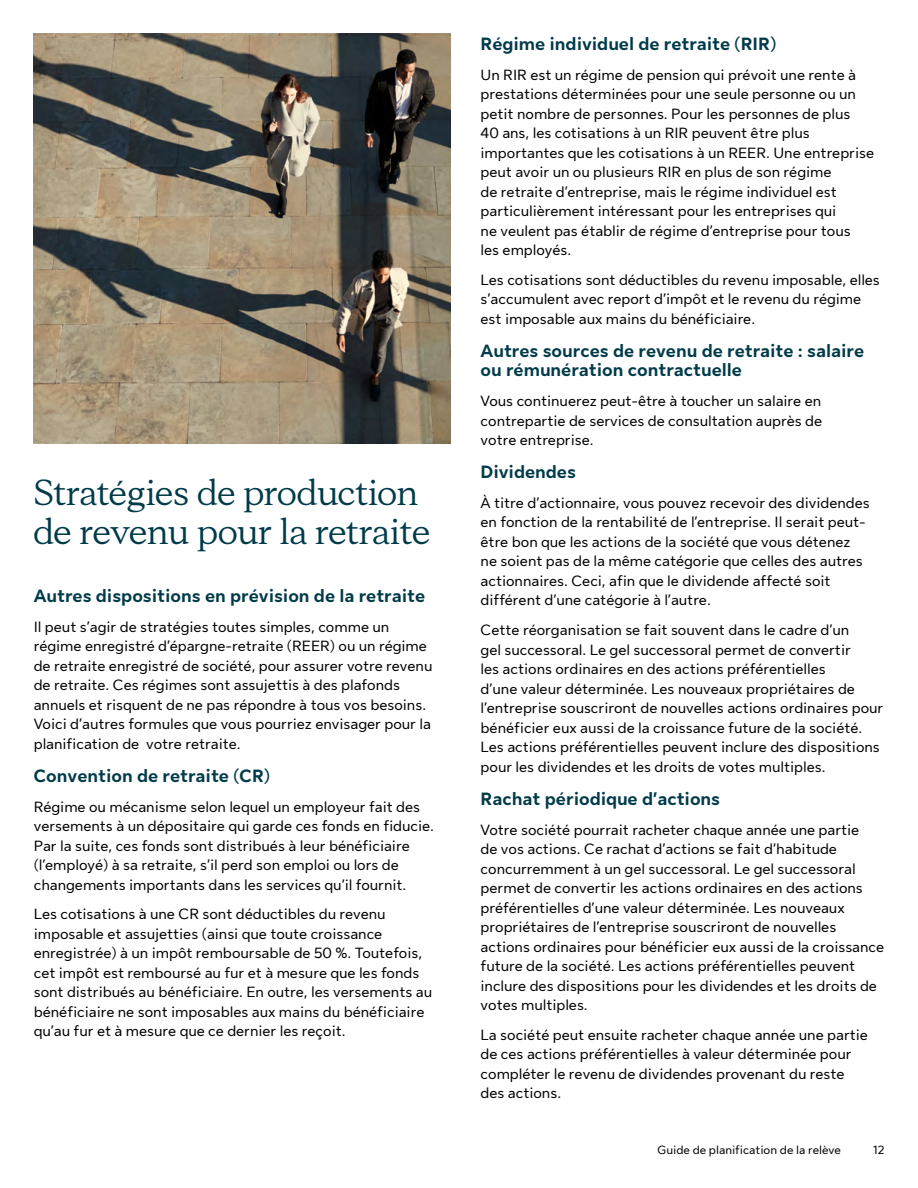
<style>
.page{position:relative;width:918px;height:1188px;background:#fff}
.page>*{position:absolute;margin:0;border:0;box-sizing:border-box;transform-origin:0 0}
.t1{font:36px/39px "Sun Life New Display";color:#003b49}
.t2{font:700 18px/19.5px "Sun Life New Text";color:#003b49}
.t3{font:15px/19.5px "Sun Life New Text";color:#000}
.t4{font:12px "Sun Life New Text";color:#000}
</style>
<div class="page">
<img style="left:34px;top:34px;width:417px;height:410px">
<h1 class="t1" style="left:34px;top:471px;width:398px">Stratégies de production de revenu pour la retraite</h1>
<p class="t2" style="left:34px;top:585px;width:393px">Autres dispositions en prévision de la retraite</p>
<p class="t3" style="left:34px;top:616px;width:400px">Il peut s’agir de stratégies toutes simples, comme un régime enregistré d’épargne-retraite (REER) ou un régime de retraite enregistré de société, pour assurer votre revenu de retraite. Ces régimes sont assujettis à des plafonds annuels et risquent de ne pas répondre à tous vos besoins.<br>Voici d’autres formules que vous pourriez envisager pour la planification de votre retraite.</p>
<p class="t2" style="left:34px;top:765px;width:238px">Convention de retraite (CR)</p>
<p class="t3" style="left:34px;top:796px;width:402px">Régime ou mécanisme selon lequel un employeur fait des versements à un dépositaire qui garde ces fonds en fiducie.<br>Par la suite, ces fonds sont distribués à leur bénéficiaire (l’employé) à sa retraite, s’il perd son emploi ou lors de changements importants dans les services qu’il fournit.</p>
<p class="t3" style="left:34px;top:904px;width:400px">Les cotisations à une CR sont déductibles du revenu imposable et assujetties (ainsi que toute croissance enregistrée) à un impôt remboursable de 50 %. Toutefois, cet impôt est remboursé au fur et à mesure que les fonds sont distribués au bénéficiaire. En outre, les versements au bénéficiaire ne sont imposables aux mains du bénéficiaire qu’au fur et à mesure que ce dernier les reçoit.</p>
<p class="t2" style="left:481px;top:33px;width:297px">Régime individuel de retraite (RIR)</p>
<p class="t3" style="left:481px;top:64px;width:395px">Un RIR est un régime de pension qui prévoit une rente à prestations déterminées pour une seule personne ou un petit nombre de personnes. Pour les personnes de plus<br>40 ans, les cotisations à un RIR peuvent être plus importantes que les cotisations à un REER. Une entreprise peut avoir un ou plusieurs RIR en plus de son régime<br>de retraite d’entreprise, mais le régime individuel est particulièrement intéressant pour les entreprises qui<br>ne veulent pas établir de régime d’entreprise pour tous<br>les employés.</p>
<p class="t3" style="left:481px;top:269px;width:401px">Les cotisations sont déductibles du revenu imposable, elles s’accumulent avec report d’impôt et le revenu du régime est imposable aux mains du bénéficiaire.</p>
<p class="t2" style="left:481px;top:340px;width:385px">Autres sources de revenu de retraite : salaire ou rémunération contractuelle</p>
<p class="t3" style="left:481px;top:390px;width:343px;text-align:justify">Vous continuerez peut-être à toucher un salaire en contrepartie de services de consultation auprès de votre entreprise.</p>
<p class="t2" style="left:481px;top:461px;width:97px">Dividendes</p>
<p class="t3" style="left:481px;top:492px;width:391px">À titre d’actionnaire, vous pouvez recevoir des dividendes en fonction de la rentabilité de l’entreprise. Il serait peut&shy;être bon que les actions de la société que vous détenez ne soient pas de la même catégorie que celles des autres actionnaires. Ceci, afin que le dividende affecté soit différent d’une catégorie à l’autre.</p>
<p class="t3" style="left:481px;top:619px;width:404px">Cette réorganisation se fait souvent dans le cadre d’un<br>gel successoral. Le gel successoral permet de convertir<br>les actions ordinaires en des actions préférentielles<br>d’une valeur déterminée. Les nouveaux propriétaires de l’entreprise souscriront de nouvelles actions ordinaires pour bénéficier eux aussi de la croissance future de la société.<br>Les actions préférentielles peuvent inclure des dispositions pour les dividendes et les droits de votes multiples.</p>
<p class="t2" style="left:481px;top:788px;width:241px">Rachat périodique d’actions</p>
<p class="t3" style="left:481px;top:819px;width:405px">Votre société pourrait racheter chaque année une partie<br>de vos actions. Ce rachat d’actions se fait d’habitude concurremment à un gel successoral. Le gel successoral permet de convertir les actions ordinaires en des actions préférentielles d’une valeur déterminée. Les nouveaux propriétaires de l’entreprise souscriront de nouvelles actions ordinaires pour bénéficier eux aussi de la croissance future de la société. Les actions préférentielles peuvent inclure des dispositions pour les dividendes et les droits de votes multiples.</p>
<p class="t3" style="left:481px;top:1024px;width:389px">La société peut ensuite racheter chaque année une partie de ces actions préférentielles à valeur déterminée pour compléter le revenu de dividendes provenant du reste des actions.</p>
<p class="t4" style="left:657px;top:1142px;width:185px">Guide de planification de la relève</p>
<p class="t4" style="left:873px;top:1142px;width:13px">12</p>
</div>
